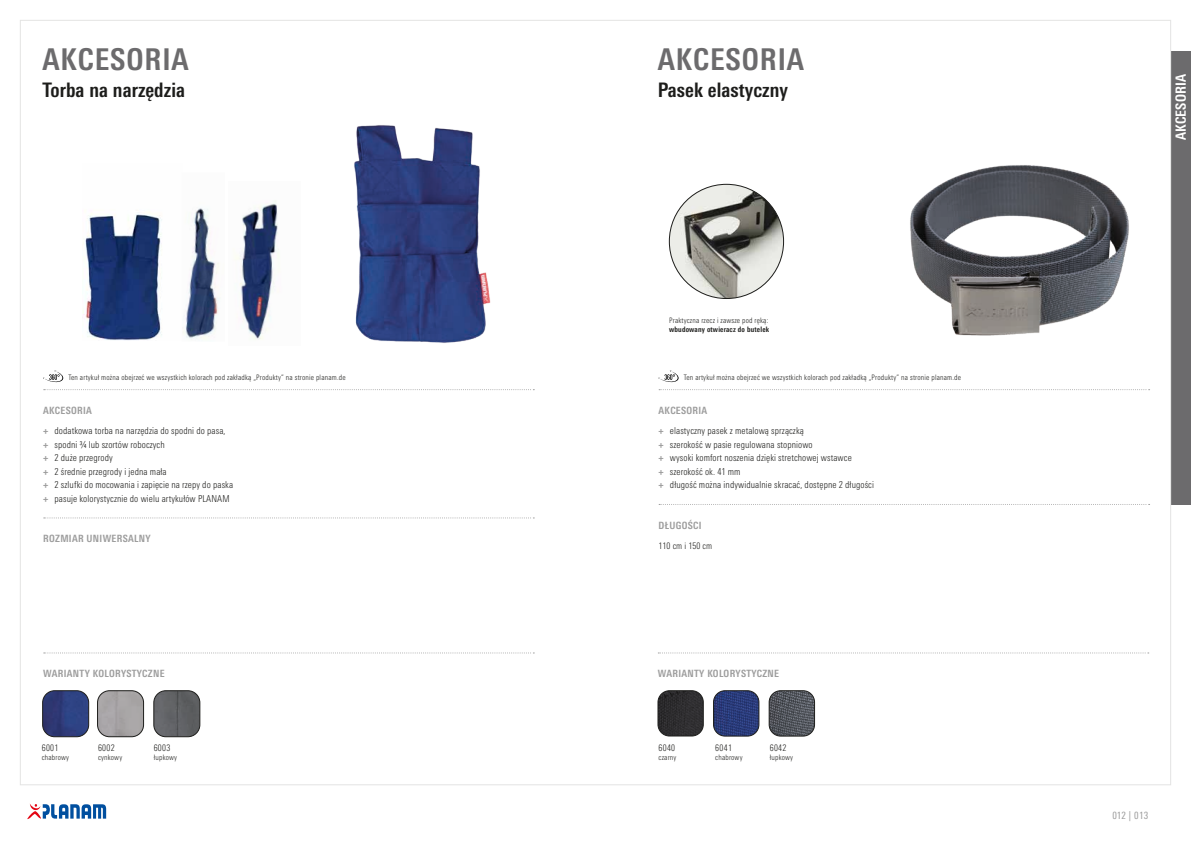
<style>
.page{position:relative;width:1191px;height:842px;background:#fff}
.page>*{position:absolute;margin:0;border:0;box-sizing:border-box;transform-origin:0 0}
.t1{font:700 condensed 30px "Univers Next Pro";letter-spacing:.03em;color:#6c6b6d}
.t2{font:700 condensed 20px "Univers Next Pro";letter-spacing:.005em;color:#1d1d1b}
.t3{font:700 condensed 14px "Univers Next Pro";letter-spacing:.005em;color:#fff}
.t4{font:700 condensed 10px "Univers Next Pro";letter-spacing:.03em;color:#9d9d9d}
.t5{font:condensed 10px "Univers Next Pro";letter-spacing:.025em;color:#9d9d9d}
.t6{font:300 condensed 9.5px/13.5px "Univers Next Pro";letter-spacing:.01em;color:#1d1d1b}
.t7{font:300 condensed 9px "Univers Next Pro";letter-spacing:.035em;color:#1d1d1b}
.t8{font:300 condensed 9px "Univers Next Pro";letter-spacing:.01em;color:#1d1d1b}
.t9{font:300 condensed 7.5px "Univers Next Pro";letter-spacing:.025em;color:#1d1d1b}
.t10{font:700 condensed 7.5px "Univers Next Pro";letter-spacing:.025em;color:#1d1d1b}
.s1{font-weight:700;color:#9d9d9d}
</style>
<div class="page">
<svg style="left:44px;top:389px;width:490px;height:1px"></svg>
<svg style="left:44px;top:517px;width:490px;height:1px"></svg>
<svg style="left:659px;top:389px;width:490px;height:1px"></svg>
<svg style="left:659px;top:504px;width:490px;height:1px"></svg>
<svg style="left:44px;top:652px;width:490px;height:1px"></svg>
<svg style="left:658px;top:652px;width:490px;height:1px"></svg>
<svg style="left:43px;top:371px;width:20px;height:12px"></svg>
<svg style="left:658px;top:371px;width:20px;height:12px"></svg>
<img style="left:43px;top:691px;width:46px;height:46px">
<div style="left:43px;top:691px;width:46px;height:46px;border:1px solid #1d1d1b;border-radius:12px"></div>
<img style="left:98px;top:691px;width:46px;height:46px">
<div style="left:97px;top:691px;width:47px;height:46px;border:1px solid #1d1d1b;border-radius:12px"></div>
<img style="left:154px;top:691px;width:46px;height:46px">
<div style="left:154px;top:691px;width:46px;height:46px;border:1px solid #1d1d1b;border-radius:12px"></div>
<img style="left:83px;top:212px;width:79px;height:129px">
<img style="left:183px;top:208px;width:36px;height:132px">
<img style="left:235px;top:201px;width:44px;height:139px">
<img style="left:354px;top:125px;width:137px;height:218px">
<img style="left:669px;top:184px;width:114px;height:114px;border-radius:57px">
<img style="left:910px;top:165px;width:219px;height:171px">
<img style="left:713px;top:691px;width:46px;height:45px">
<div style="left:713px;top:691px;width:46px;height:45px;border:1px solid #1d1d1b;border-radius:12px"></div>
<img style="left:658px;top:691px;width:45px;height:45px">
<div style="left:658px;top:691px;width:45px;height:45px;border:1px solid #1d1d1b;border-radius:12px"></div>
<img style="left:769px;top:691px;width:45px;height:45px">
<div style="left:769px;top:691px;width:45px;height:45px;border:1px solid #1d1d1b;border-radius:12px"></div>
<div style="left:1171px;top:51px;width:20px;height:454px;background:#6c6b6d"></div>
<svg style="left:27px;top:804px;width:79px;height:15px"></svg>
<h1 class="t1" style="left:43px;top:41px;width:148px">AKCESORIA</h1>
<h2 class="t2" style="left:43px;top:78px;width:144px">Torba na narzędzia</h2>
<h1 class="t1" style="left:658px;top:41px;width:148px">AKCESORIA</h1>
<h2 class="t2" style="left:658px;top:78px;width:131px">Pasek elastyczny</h2>
<p class="t9" style="left:669px;top:316px;width:101px">Praktyczna rzecz i zawsze pod ręką:</p>
<p class="t10" style="left:669px;top:325px;width:101px">wbudowany otwieracz do butelek</p>
<p class="t9" style="left:68px;top:373px;width:279px">Ten artykuł można obejrzeć we wszystkich kolorach pod zakładką „Produkty” na stronie planam.de</p>
<p class="t9" style="left:683px;top:373px;width:279px">Ten artykuł można obejrzeć we wszystkich kolorach pod zakładką „Produkty” na stronie planam.de</p>
<p class="t4" style="left:43px;top:404px;width:50px">AKCESORIA</p>
<p class="t6" style="left:43px;top:424px;width:191px"><span class="s1">+</span> dodatkowa torba na narzędzia do spodni do pasa, <span class="s1">+</span> spodni ¾ lub szortów roboczych<br><span class="s1">+</span> 2 duże przegrody<br><span class="s1">+</span> 2 średnie przegrody i jedna mała<br><span class="s1">+</span> 2 szlufki do mocowania i zapięcie na rzepy do paska <span class="s1">+</span> pasuje kolorystycznie do wielu artykułów PLANAM</p>
<p class="t4" style="left:43px;top:533px;width:109px">ROZMIAR UNIWERSALNY</p>
<p class="t4" style="left:658px;top:404px;width:50px">AKCESORIA</p>
<p class="t6" style="left:658px;top:424px;width:217px"><span class="s1">+</span> elastyczny pasek z metalową sprzączką<br><span class="s1">+</span> szerokość w pasie regulowana stopniowo<br><span class="s1">+</span> wysoki komfort noszenia dzięki stretchowej wstawce<br><span class="s1">+</span> szerokość ok. 41 mm<br><span class="s1">+</span> długość można indywidualnie skracać, dostępne 2 długości</p>
<p class="t4" style="left:658px;top:519px;width:44px">DŁUGOŚCI</p>
<p class="t8" style="left:658px;top:540px;width:55px">110 cm i 150 cm</p>
<p class="t4" style="left:43px;top:668px;width:123px">WARIANTY KOLORYSTYCZNE</p>
<p class="t4" style="left:658px;top:668px;width:123px">WARIANTY KOLORYSTYCZNE</p>
<p class="t7" style="left:42px;top:743px;width:18px">6001</p>
<p class="t9" style="left:42px;top:753px;width:29px">chabrowy</p>
<p class="t7" style="left:98px;top:743px;width:18px">6002</p>
<p class="t9" style="left:98px;top:753px;width:26px">cynkowy</p>
<p class="t7" style="left:154px;top:743px;width:18px">6003</p>
<p class="t9" style="left:154px;top:753px;width:25px">łupkowy</p>
<p class="t7" style="left:658px;top:743px;width:18px">6040</p>
<p class="t9" style="left:658px;top:753px;width:19px">czarny</p>
<p class="t7" style="left:715px;top:743px;width:18px">6041</p>
<p class="t9" style="left:715px;top:753px;width:29px">chabrowy</p>
<p class="t7" style="left:770px;top:743px;width:18px">6042</p>
<p class="t9" style="left:770px;top:753px;width:25px">łupkowy</p>
<h3 class="t3" style="left:1172px;top:140px;width:67px;rotate:-90deg">AKCESORIA</h3>
<p class="t5" style="left:1112px;top:809px;width:38px">012 | 013</p>
</div>
